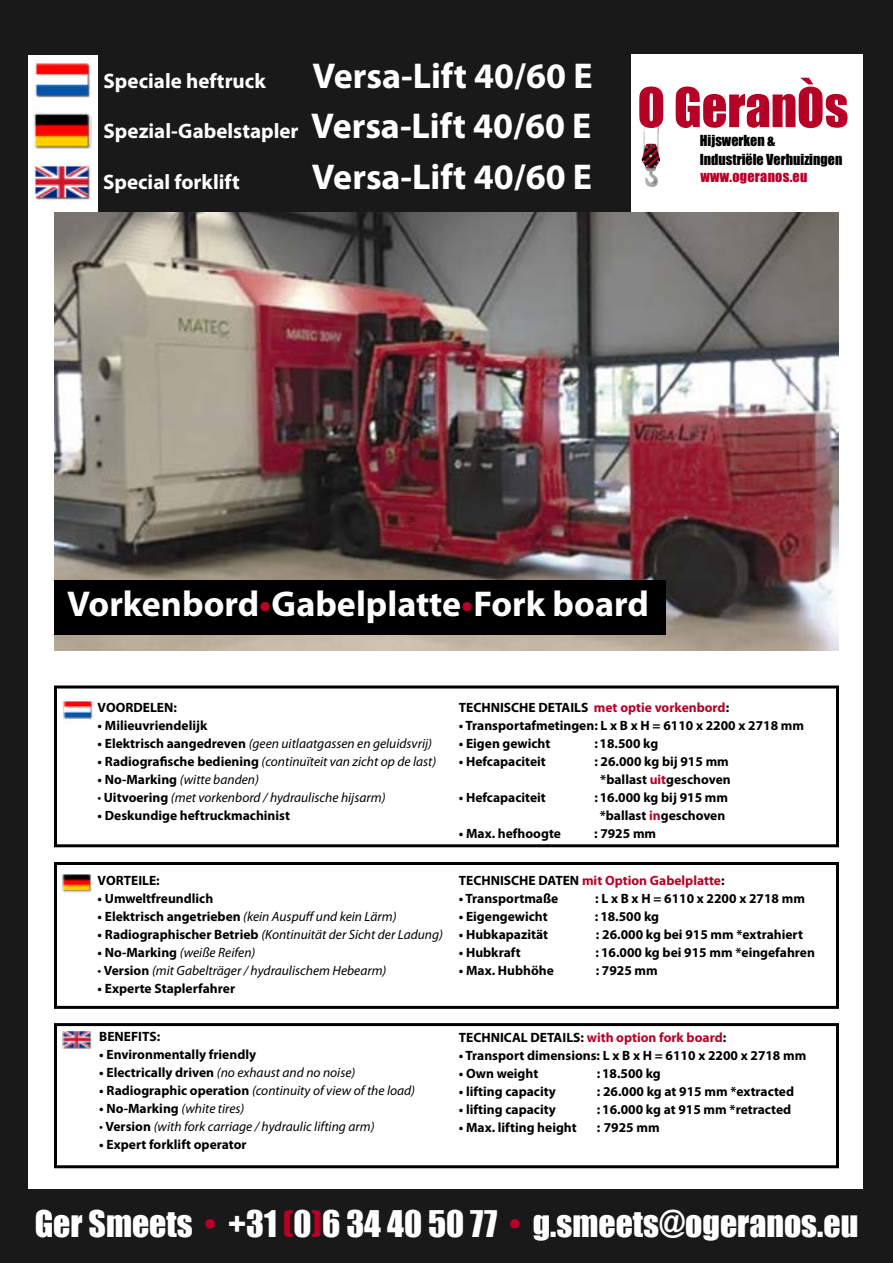
<style>
.page{position:relative;width:893px;height:1263px;background:#191919}
.page>*{position:absolute;margin:0;border:0;box-sizing:border-box;transform-origin:0 0}
.t1{font:700 36px "Myriad Pro";color:#fff}
.t2{font:33.75px "Impact";color:#fff}
.t3{font:700 21px "Myriad Pro";color:#fff}
.t4{font:14.1px/18.9px "Impact";color:#000}
.t5{font:14.1px "Impact";letter-spacing:.02em;color:#b70026}
.t6{font:700 13.5px/18px "Myriad Pro";color:#000;text-align:center}
.t7{font:italic 13.5px "Myriad Pro";color:#000}
.t8{font:700 13.5px "Myriad Pro";color:#b70026}
.s1{font-size:36px}
.s2{color:#b70026}
.s3{font-weight:700;font-style:normal}
.s4{color:#000}
</style>
<div class="page">
<div style="left:28px;top:213px;width:834px;height:975px;background:#fff"></div>
<div style="left:28px;top:56px;width:70px;height:162px;background:#fff"></div>
<img style="left:34px;top:63px;width:57px;height:37px">
<img style="left:34px;top:113px;width:58px;height:36px">
<img style="left:34px;top:165px;width:57px;height:35px">
<div style="left:631px;top:54px;width:231px;height:159px;background:#fff"></div>
<svg style="left:676px;top:78px;width:171px;height:50px"></svg>
<svg style="left:639px;top:86px;width:25px;height:101px"></svg>
<img style="left:54px;top:213px;width:785px;height:438px">
<div style="left:54px;top:580px;width:612px;height:55px;background:#000"></div>
<div style="left:54px;top:862px;width:785px;height:147px;border:3px solid #000"></div>
<div style="left:54px;top:1023px;width:785px;height:145px;border:3px solid #000"></div>
<div style="left:54px;top:685px;width:785px;height:162px;border:3px solid #000"></div>
<img style="left:63px;top:702px;width:29px;height:18px">
<img style="left:62px;top:875px;width:29px;height:18px">
<img style="left:62px;top:1031px;width:29px;height:18px">
<h3 class="t3" style="left:104px;top:67px;width:164px">Speciale heftruck</h3>
<h1 class="t1" style="left:312px;top:52px;width:282px">Versa-Lift 40/60 E</h1>
<h3 class="t3" style="left:104px;top:117px;width:489px">Spezial-Gabelstapler <span class="s1">Versa-Lift 40/60 E</span></h3>
<h3 class="t3" style="left:103px;top:168px;width:138px">Special forklift</h3>
<h1 class="t1" style="left:312px;top:153px;width:282px">Versa-Lift 40/60 E</h1>
<p class="t4" style="left:700px;top:130px;width:144px">Hijswerken &amp;<br>Industriële Verhuizingen</p>
<p class="t5" style="left:700px;top:165px;width:108px">www.ogeranos.eu</p>
<h1 class="t1" style="left:67px;top:581px;width:583px">Vorkenbord<span class="s2">•</span>Gabelplatte<span class="s2">•</span>Fork board</h1>
<p class="t6" style="left:98px;top:698px;width:81px">VOORDELEN:</p>
<p class="t6" style="left:98px;top:716px;width:111px">• Milieuvriendelijk</p>
<p class="t7" style="left:98px;top:735px;width:336px"><span class="s3">• Elektrisch aangedreven</span> (geen uitlaatgassen en geluidsvrij)</p>
<p class="t7" style="left:98px;top:753px;width:340px"><span class="s3">• Radiografische bediening</span> (continuïteit van zicht op de last)</p>
<p class="t7" style="left:98px;top:771px;width:163px"><span class="s3">• No-Marking</span> (witte banden)</p>
<p class="t7" style="left:98px;top:789px;width:289px">• <span class="s3">Uitvoering</span> (met vorkenbord / hydraulische hijsarm)</p>
<p class="t6" style="left:98px;top:806px;width:194px">• Deskundige heftruckmachinist</p>
<p class="t6" style="left:98px;top:871px;width:64px">VORTEILE:</p>
<p class="t6" style="left:98px;top:889px;width:117px">• Umweltfreundlich</p>
<p class="t7" style="left:98px;top:908px;width:301px"><span class="s3">• Elektrisch angetrieben</span> (kein Auspuff und kein Lärm)</p>
<p class="t7" style="left:98px;top:926px;width:347px"><span class="s3">• Radiographischer Betrieb</span> (Kontinuität der Sicht der Ladung)</p>
<p class="t7" style="left:98px;top:944px;width:159px"><span class="s3">• No-Marking</span> (weiße Reifen)</p>
<p class="t7" style="left:98px;top:962px;width:290px">• <span class="s3">Version</span> (mit Gabelträger / hydraulischem Hebearm)</p>
<p class="t6" style="left:98px;top:979px;width:139px">• Experte Staplerfahrer</p>
<p class="t6" style="left:99px;top:1027px;width:62px">BENEFITS:</p>
<p class="t6" style="left:99px;top:1045px;width:158px">• Environmentally friendly</p>
<p class="t7" style="left:99px;top:1064px;width:258px"><span class="s3">• Electrically driven</span> (no exhaust and no noise)</p>
<p class="t7" style="left:99px;top:1082px;width:317px"><span class="s3">• Radiographic operation</span> (continuity of view of the load)</p>
<p class="t7" style="left:99px;top:1100px;width:147px"><span class="s3">• No-Marking</span> (white tires)</p>
<p class="t7" style="left:99px;top:1118px;width:277px">• <span class="s3">Version</span> (with fork carriage / hydraulic lifting arm)</p>
<p class="t6" style="left:99px;top:1135px;width:149px">• Expert forklift operator</p>
<p class="t6" style="left:459px;top:698px;width:272px">TECHNISCHE DETAILS <span class="s2">met optie vorkenbord</span>:</p>
<p class="t6" style="left:459px;top:716px;width:347px">• Transportafmetingen: L x B x H = 6110 x 2200 x 2718 mm</p>
<p class="t6" style="left:459px;top:734px;width:93px">• Eigen gewicht</p>
<p class="t6" style="left:594px;top:734px;width:65px">: 18.500 kg</p>
<p class="t6" style="left:459px;top:752px;width:89px">• Hefcapaciteit</p>
<p class="t6" style="left:594px;top:752px;width:138px">: 26.000 kg bij 915 mm *ballast <span class="s2">uit</span>geschoven</p>
<p class="t6" style="left:459px;top:788px;width:89px">• Hefcapaciteit</p>
<p class="t6" style="left:594px;top:788px;width:135px">: 16.000 kg bij 915 mm *ballast <span class="s2">in</span>geschoven</p>
<p class="t6" style="left:459px;top:824px;width:104px">• Max. hefhoogte</p>
<p class="t6" style="left:594px;top:824px;width:64px">: 7925 mm</p>
<p class="t8" style="left:459px;top:872px;width:267px"><span class="s4">TECHNISCHE DATEN</span> mit Option Gabelplatte<span class="s4">:</span></p>
<p class="t6" style="left:459px;top:889px;width:101px">• Transportmaße</p>
<p class="t6" style="left:595px;top:889px;width:211px">: L x B x H = 6110 x 2200 x 2718 mm</p>
<p class="t6" style="left:459px;top:907px;width:90px">• Eigengewicht</p>
<p class="t6" style="left:595px;top:907px;width:66px">: 18.500 kg</p>
<p class="t6" style="left:459px;top:925px;width:91px">• Hubkapazität</p>
<p class="t6" style="left:596px;top:925px;width:208px">: 26.000 kg bei 915 mm *extrahiert</p>
<p class="t6" style="left:459px;top:943px;width:63px">• Hubkraft</p>
<p class="t6" style="left:595px;top:943px;width:221px">: 16.000 kg bei 915 mm *eingefahren</p>
<p class="t6" style="left:459px;top:961px;width:97px">• Max. Hubhöhe</p>
<p class="t6" style="left:596px;top:961px;width:64px">: 7925 mm</p>
<p class="t8" style="left:459px;top:1029px;width:269px"><span class="s4">TECHNICAL DETAILS:</span> with option fork board<span class="s4">:</span></p>
<p class="t6" style="left:459px;top:1046px;width:349px">• Transport dimensions: L x B x H = 6110 x 2200 x 2718 mm</p>
<p class="t6" style="left:459px;top:1064px;width:81px">• Own weight</p>
<p class="t6" style="left:597px;top:1064px;width:65px">: 18.500 kg</p>
<p class="t6" style="left:459px;top:1082px;width:99px">• lifting capacity</p>
<p class="t6" style="left:597px;top:1082px;width:199px">: 26.000 kg at 915 mm *extracted</p>
<p class="t6" style="left:459px;top:1100px;width:99px">• lifting capacity</p>
<p class="t6" style="left:597px;top:1100px;width:196px">: 16.000 kg at 915 mm *retracted</p>
<p class="t6" style="left:459px;top:1118px;width:119px">• Max. lifting height</p>
<p class="t6" style="left:597px;top:1118px;width:64px">: 7925 mm</p>
<h2 class="t2" style="left:35px;top:1197px;width:825px">Ger Smeets <span class="s2">•</span> +31 <span class="s2">(</span>0<span class="s2">)</span>6 34 40 50 77 <span class="s2">•</span> g.smeets@ogeranos.eu</h2>
</div>
